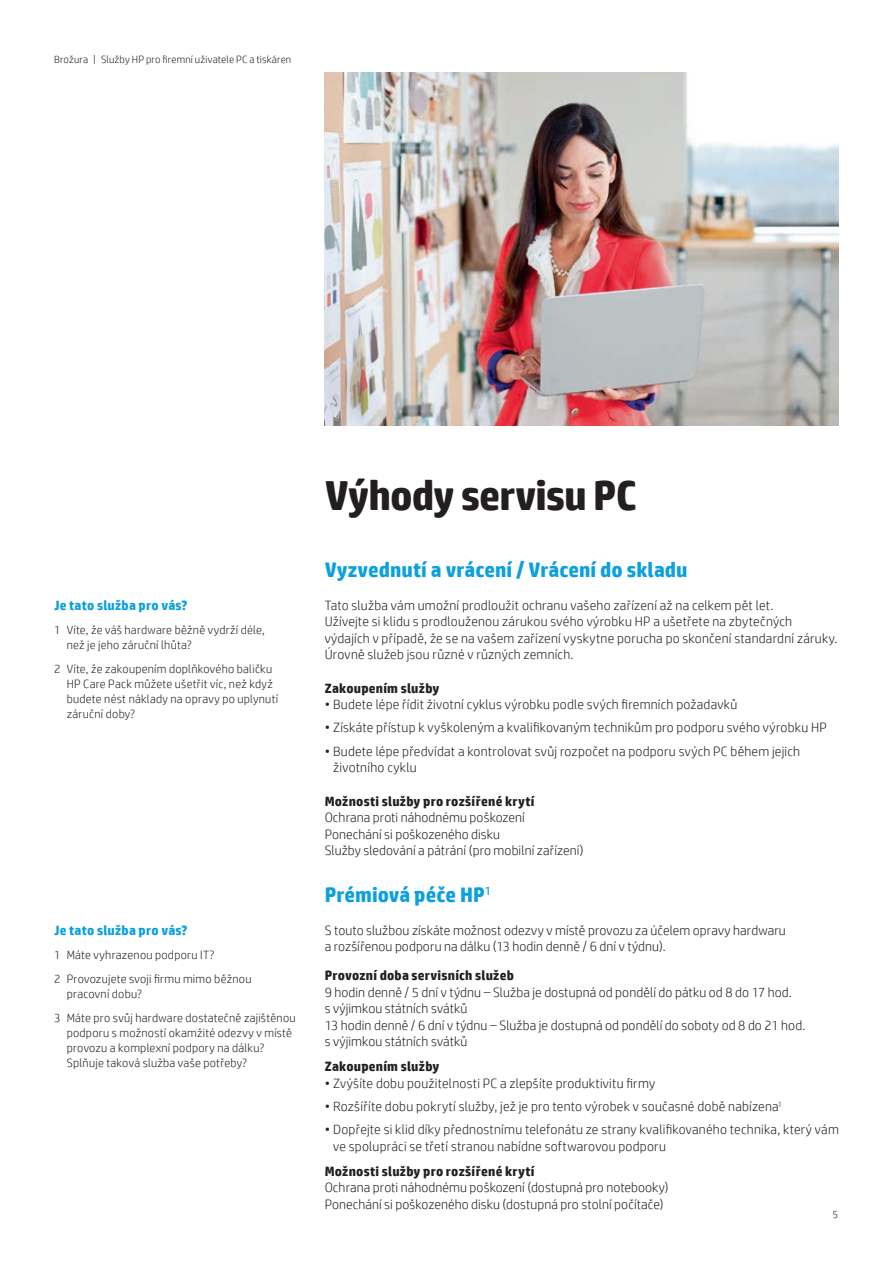
<style>
.page{position:relative;width:893px;height:1263px;background:#fff}
.page>*{position:absolute;margin:0;border:0;box-sizing:border-box;transform-origin:0 0}
.t1{font:700 42px "HP Simplified";letter-spacing:-.02em;color:#231f20}
.t2{font:700 21px "HP Simplified";color:#0ca0dd}
.t3{font:300 13.5px/16.5px "HP Simplified";letter-spacing:.01em;color:#231f20}
.t4{font:700 13.5px "HP Simplified";letter-spacing:.015em;color:#231f20}
.t5{font:700 13.5px "HP Simplified";letter-spacing:.015em;color:#0ca0dd}
.t6{font:300 12px/15px "HP Simplified";letter-spacing:.02em;color:#231f20}
.t7{font:300 10.5px "HP Simplified";letter-spacing:.015em;color:#231f20}
</style>
<div class="page">
<img style="left:325px;top:72px;width:514px;height:353px">
<p class="t7" style="left:54px;top:52px;width:239px">Brožura | Služby HP pro firemní uživatele PC a tiskáren</p>
<p class="t5" style="left:54px;top:597px;width:135px">Je tato služba pro vás?</p>
<p class="t6" style="left:67px;top:622px;width:200px;text-indent:-13px">1 Víte, že váš hardware běžně vydrží déle, než je jeho záruční lhůta?</p>
<p class="t6" style="left:67px;top:661px;width:213px;text-indent:-13px">2 Víte, že zakoupením doplňkového baličku HP Care Pack můžete ušetřit víc, než když budete nést náklady na opravy po uplynutí záruční doby?</p>
<p class="t5" style="left:54px;top:921px;width:135px">Je tato služba pro vás?</p>
<p class="t6" style="left:54px;top:942px;width:199px;line-height:24px">1 Máte vyhrazenou podporu IT?<br>2 Provozujete svoji firmu mimo běžnou</p>
<p class="t6" style="left:54px;top:981px;width:243px;line-height:24px;text-indent:13px">pracovní dobu?<br>3 Máte pro svůj hardware dostatečně zajištěnou</p>
<p class="t6" style="left:67px;top:1025px;width:227px">podporu s možností okamžité odezvy v místě provozu a komplexní podpory na dálku?<br>Splňuje taková služba vaše potřeby?</p>
<h1 class="t1" style="left:325px;top:468px;width:314px">Výhody servisu PC</h1>
<h2 class="t2" style="left:325px;top:556px;width:364px">Vyzvednutí a vrácení / Vrácení do skladu</h2>
<p class="t3" style="left:325px;top:596px;width:514px">Tato služba vám umožní prodloužit ochranu vašeho zařízení až na celkem pět let.<br>Užívejte si klidu s prodlouženou zárukou svého výrobku HP a ušetřete na zbytečných výdajích v případě, že se na vašem zařízení vyskytne porucha po skončení standardní záruky.<br>Úrovně služeb jsou různé v různých zemních.</p>
<p class="t4" style="left:325px;top:679px;width:116px">Zakoupením služby</p>
<p class="t3" style="left:325px;top:696px;width:414px">• Budete lépe řídit životní cyklus výrobku podle svých firemních požadavků</p>
<p class="t3" style="left:325px;top:719px;width:504px">• Získáte přístup k vyškoleným a kvalifikovaným technikům pro podporu svého výrobku HP</p>
<p class="t3" style="left:333px;top:742px;width:468px;text-indent:-9px">• Budete lépe předvídat a kontrolovat svůj rozpočet na podporu svých PC během jejich životního cyklu</p>
<p class="t4" style="left:325px;top:792px;width:211px">Možnosti služby pro rozšířené krytí</p>
<p class="t3" style="left:325px;top:809px;width:260px">Ochrana proti náhodnému poškození<br>Ponechání si poškozeného disku<br>Služby sledování a pátrání (pro mobilní zařízení)</p>
<h2 class="t2" style="left:325px;top:881px;width:168px">Prémiová péče HP<sup>1</sup></h2>
<p class="t3" style="left:325px;top:921px;width:463px">S touto službou získáte možnost odezvy v místě provozu za účelem opravy hardwaru a rozšířenou podporu na dálku (13 hodin denně / 6 dní v týdnu).</p>
<p class="t4" style="left:325px;top:967px;width:191px">Provozní doba servisních služeb</p>
<p class="t3" style="left:325px;top:984px;width:482px">9 hodin denně / 5 dní v týdnu – Služba je dostupná od pondělí do pátku od 8 do 17 hod.<br>s výjimkou státních svátků<br>13 hodin denně / 6 dní v týdnu – Služba je dostupná od pondělí do soboty od 8 do 21 hod. s výjimkou státních svátků</p>
<p class="t4" style="left:325px;top:1058px;width:116px">Zakoupením služby</p>
<p class="t3" style="left:325px;top:1075px;width:332px">• Zvýšíte dobu použitelnosti PC a zlepšíte produktivitu firmy</p>
<p class="t3" style="left:325px;top:1098px;width:459px">• Rozšíříte dobu pokrytí služby, jež je pro tento výrobek v současné době nabízena<sup>1</sup></p>
<p class="t3" style="left:333px;top:1121px;width:507px;text-indent:-9px">• Dopřejte si klid díky přednostnímu telefonátu ze strany kvalifikovaného technika, který vám ve spolupráci se třetí stranou nabídne softwarovou podporu</p>
<p class="t4" style="left:325px;top:1162px;width:211px">Možnosti služby pro rozšířené krytí</p>
<p class="t3" style="left:325px;top:1179px;width:345px">Ochrana proti náhodnému poškození (dostupná pro notebooky)<br>Ponechání si poškozeného disku (dostupná pro stolní počítače)</p>
<p class="t7" style="left:832px;top:1207px;width:7px">5</p>
</div>
